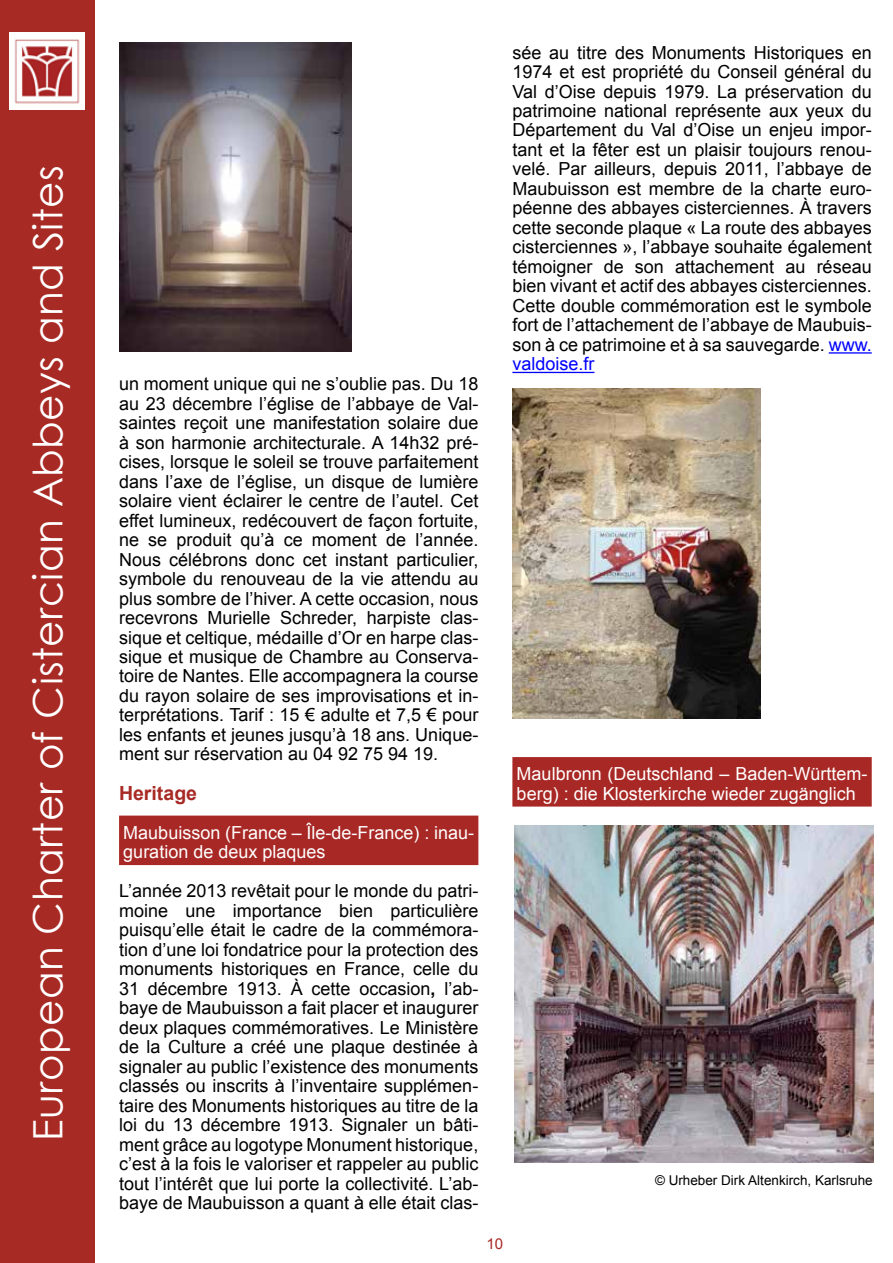
<style>
.page{position:relative;width:893px;height:1263px;background:#fff}
.page>*{position:absolute;margin:0;border:0;box-sizing:border-box;transform-origin:0 0}
.t1{font:40.5px "Century Gothic";letter-spacing:.01em;color:#fff}
.t2{font:700 19.5px "Arial";color:#a82a25}
.t3{font:18px/19.5px "Arial";color:#000;text-align:justify}
.t4{font:18px/19.5px "Arial";color:#fff}
.t5{font:15px "Arial";color:#a82a25}
.t6{font:13.5px "Arial";color:#000}
.s1{font-weight:700}
.s2{color:#00f}
</style>
<div class="page">
<div style="left:0;top:0;width:95px;height:1263px;background:#a82a25"></div>
<img style="left:10px;top:33px;width:75px;height:76px">
<div style="left:119px;top:815px;width:359px;height:50px;background:#a82825"></div>
<hr style="left:829px;top:352px;width:43px;height:2px;background:#00f">
<hr style="left:512px;top:372px;width:82px;height:1px;background:#00f">
<div style="left:512px;top:757px;width:360px;height:49px;background:#a82825"></div>
<img style="left:512px;top:388px;width:248px;height:331px">
<img style="left:514px;top:825px;width:359px;height:337px">
<img style="left:120px;top:43px;width:231px;height:308px">
<h1 class="t1" style="left:20px;top:1141px;width:977px;rotate:-90deg">European Charter of Cistercian Abbeys and Sites</h1>
<p class="t3" style="left:119px;top:374px;width:361px">un moment unique qui ne s’oublie pas. Du 18 au 23 décembre l’église de l’abbaye de Val&shy;saintes reçoit une manifestation solaire due à son harmonie architecturale. A 14h32 pré&shy;cises, lorsque le soleil se trouve parfaitement dans l’axe de l’église, un disque de lumière solaire vient éclairer le centre de l’autel. Cet effet lumineux, redécouvert de façon fortuite, ne se produit qu’à ce moment de l’année.<br>Nous célébrons donc cet instant particulier, symbole du renouveau de la vie attendu au plus sombre de l’hiver. A cette occasion, nous recevrons Murielle Schreder, harpiste clas&shy;sique et celtique, médaille d’Or en harpe clas&shy;sique et musique de Chambre au Conserva&shy;toire de Nantes. Elle accompagnera la course du rayon solaire de ses improvisations et in&shy;terprétations. Tarif : 15 € adulte et 7,5 € pour les enfants et jeunes jusqu’à 18 ans. Unique&shy;ment sur réservation au 04 92 75 94 19.</p>
<p class="t2" style="left:119px;top:780px;width:80px">Heritage</p>
<p class="t4" style="left:123px;top:823px;width:352px">Maubuisson (France – Île-de-France) : inau&shy;guration de deux plaques</p>
<p class="t3" style="left:119px;top:881px;width:361px">L’année 2013 revêtait pour le monde du patri&shy;moine une importance bien particulière puisqu’elle était le cadre de la commémora&shy;tion d’une loi fondatrice pour la protection des monuments historiques en France, celle du 31 décembre 1913. À cette occasion<span class="s1">,</span> l’ab&shy;baye de Maubuisson a fait placer et inaugurer deux plaques commémoratives. Le Ministère de la Culture a créé une plaque destinée à signaler au public l’existence des monuments classés ou inscrits à l’inventaire supplémen&shy;taire des Monuments historiques au titre de la loi du 13 décembre 1913. Signaler un bâti&shy;ment grâce au logotype Monument historique, c’est à la fois le valoriser et rappeler au public tout l’intérêt que lui porte la collectivité. L’ab&shy;baye de Maubuisson a quant à elle était clas-</p>
<p class="t5" style="left:486px;top:1233px;width:18px">10</p>
<p class="t3" style="left:512px;top:43px;width:361px">sée au titre des Monuments Historiques en 1974 et est propriété du Conseil général du Val d’Oise depuis 1979. La préservation du patrimoine national représente aux yeux du Département du Val d’Oise un enjeu impor&shy;tant et la fêter est un plaisir toujours renou&shy;velé. Par ailleurs, depuis 2011, l’abbaye de Maubuisson est membre de la charte euro&shy;péenne des abbayes cisterciennes. À travers cette seconde plaque « La route des abbayes cisterciennes », l’abbaye souhaite également témoigner de son attachement au réseau bien vivant et actif des abbayes cisterciennes.<br>Cette double commémoration est le symbole fort de l’attachement de l’abbaye de Maubuis&shy;son à ce patrimoine et à sa sauvegarde. <span class="s2">www. valdoise.fr</span></p>
<p class="t4" style="left:517px;top:764px;width:352px">Maulbronn (Deutschland – Baden-Württem&shy;berg) : die Klosterkirche wieder zugänglich</p>
<p class="t6" style="left:655px;top:1171px;width:219px">© Urheber Dirk Altenkirch, Karlsruhe</p>
</div>
